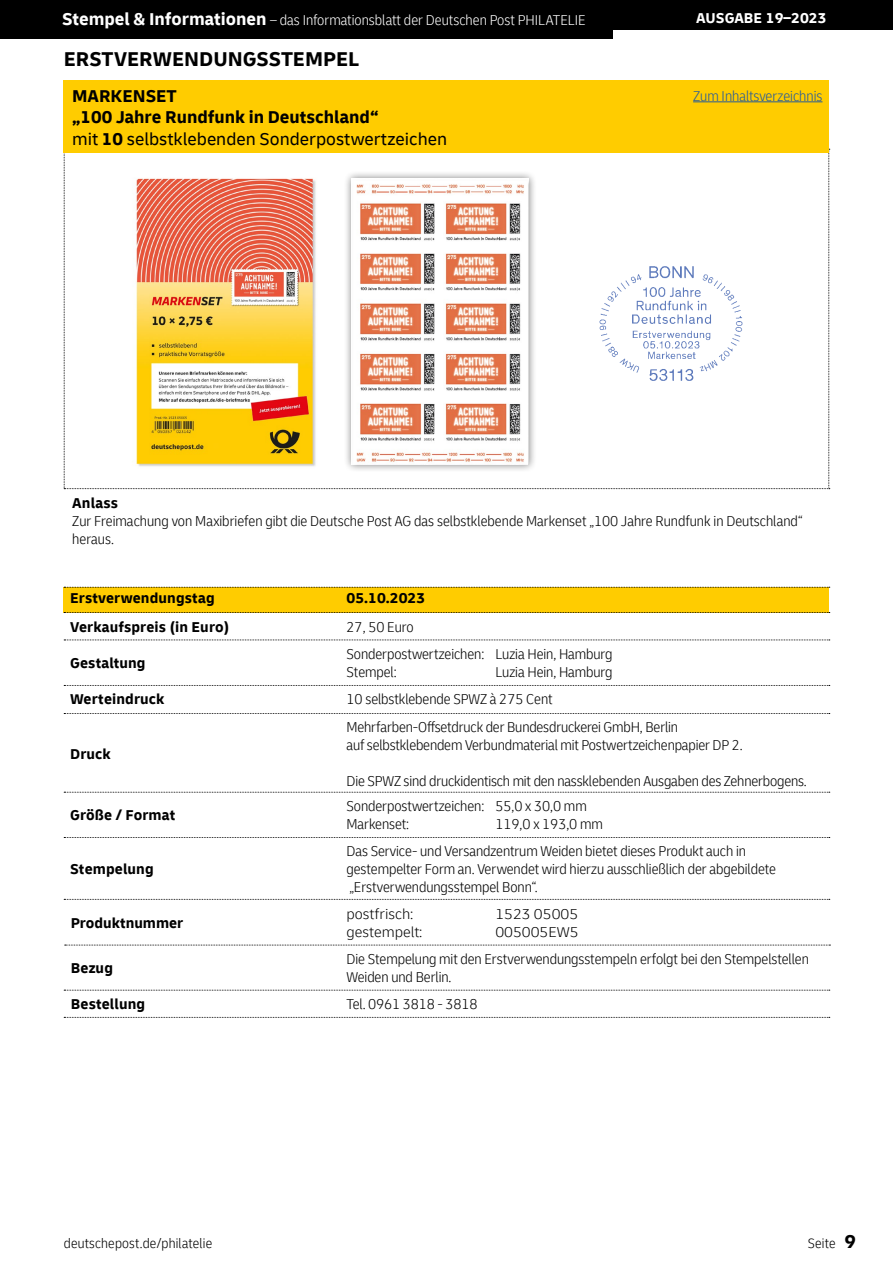
<style>
.page{position:relative;width:893px;height:1263px;background:#fff}
.page>*{position:absolute;margin:0;border:0;box-sizing:border-box;transform-origin:0 0}
.t1{font:700 21px "Delivery";color:#000}
.t2{font:700 18px/21.6px "Delivery";color:#000}
.t3{font:300 condensed 15px/18px "Delivery";letter-spacing:-.005em;color:#000}
.t4{font:700 15px "Delivery";letter-spacing:.01em;color:#000}
.t5{font:300 condensed 15px "Delivery";color:#fff}
.t6{font:300 15px "Delivery";color:#000}
.t7{font:300 condensed 15px "Delivery";color:#275b9b}
.t8{font:700 15px "Delivery";color:#fff}
.t9{font:300 condensed 14.25px "Delivery";letter-spacing:.015em;color:#000}
.s1{font-weight:700;font-stretch:normal;font-size:18px}
.s2{font-weight:400}
.s3{font-weight:700;font-stretch:normal;font-size:19.5px}
</style>
<div class="page">
<svg style="left:64px;top:149px;width:766px;height:340px"></svg>
<img style="left:111px;top:168px;width:221px;height:310px">
<div style="left:0;top:0;width:893px;height:30px;background:#000"></div>
<div style="left:0;top:0;width:612px;height:38px;background:#000"></div>
<div style="left:64px;top:81px;width:765px;height:72px;background:#fc0"></div>
<div style="left:64px;top:587px;width:765px;height:26px;background:#fc0"></div>
<div style="left:344px;top:171px;width:193px;height:302px;background:#000;opacity:.5"></div>
<img style="left:351px;top:179px;width:178px;height:286px">
<svg style="left:64px;top:587px;width:766px;height:1px"></svg>
<svg style="left:64px;top:612px;width:766px;height:1px"></svg>
<svg style="left:64px;top:639px;width:766px;height:1px"></svg>
<svg style="left:64px;top:685px;width:766px;height:1px"></svg>
<svg style="left:64px;top:713px;width:766px;height:1px"></svg>
<svg style="left:64px;top:837px;width:766px;height:1px"></svg>
<svg style="left:64px;top:899px;width:766px;height:1px"></svg>
<svg style="left:64px;top:792px;width:766px;height:1px"></svg>
<svg style="left:64px;top:990px;width:766px;height:1px"></svg>
<svg style="left:65px;top:945px;width:765px;height:1px"></svg>
<svg style="left:64px;top:1017px;width:766px;height:1px"></svg>
<hr style="left:693px;top:101px;width:129px;height:1px;background:#275b9b">
<img style="left:592px;top:259px;width:157px;height:128px">
<p class="t5" style="left:62px;top:12px;width:525px"><span class="s1">Stempel &amp; Informationen</span> – das Informationsblatt der Deutschen Post PHILATELIE</p>
<p class="t8" style="left:696px;top:9px;width:132px">AUSGABE 19–2023</p>
<h1 class="t1" style="left:64px;top:46px;width:297px">ERSTVERWENDUNGSSTEMPEL</h1>
<p class="t2" style="left:72px;top:85px;width:377px">MARKENSET<br>„100 Jahre Rundfunk in Deutschland“<br><span class="s2">mit</span> 10 <span class="s2">selbstklebenden Sonderpostwertzeichen</span></p>
<p class="t7" style="left:693px;top:87px;width:131px">Zum Inhaltsverzeichnis</p>
<p class="t4" style="left:72px;top:494px;width:47px">Anlass</p>
<p class="t3" style="left:72px;top:512px;width:732px">Zur Freimachung von Maxibriefen gibt die Deutsche Post AG das selbstklebende Markenset „100 Jahre Rundfunk in Deutschland“ heraus.</p>
<p class="t4" style="left:70px;top:589px;width:146px">Erstverwendungstag</p>
<p class="t4" style="left:347px;top:589px;width:80px">05.10.2023</p>
<p class="t4" style="left:70px;top:617px;width:161px">Verkaufspreis (in Euro)</p>
<p class="t3" style="left:347px;top:618px;width:69px">27, 50 Euro</p>
<p class="t4" style="left:70px;top:653px;width:77px">Gestaltung</p>
<p class="t3" style="left:347px;top:645px;width:268px">Sonderpostwertzeichen: Luzia Hein, Hamburg<br>Stempel:</p>
<p class="t3" style="left:495px;top:663px;width:119px">Luzia Hein, Hamburg</p>
<p class="t4" style="left:70px;top:690px;width:96px">Werteindruck</p>
<p class="t3" style="left:347px;top:690px;width:207px">10 selbstklebende SPWZ à 275 Cent</p>
<p class="t4" style="left:70px;top:744px;width:42px">Druck</p>
<p class="t3" style="left:347px;top:717px;width:398px">Mehrfarben-Offsetdruck der Bundesdruckerei GmbH, Berlin<br>auf selbstklebendem Verbundmaterial mit Postwertzeichenpapier DP 2.</p>
<p class="t3" style="left:347px;top:771px;width:462px">Die SPWZ sind druckidentisch mit den nassklebenden Ausgaben des Zehnerbogens.</p>
<p class="t4" style="left:70px;top:805px;width:107px">Größe / Format</p>
<p class="t3" style="left:347px;top:797px;width:242px">Sonderpostwertzeichen: 55,0 x 30,0 mm<br>Markenset:</p>
<p class="t3" style="left:495px;top:815px;width:109px">119,0 x 193,0 mm</p>
<p class="t4" style="left:70px;top:859px;width:85px">Stempelung</p>
<p class="t4" style="left:71px;top:913px;width:114px">Produktnummer</p>
<p class="t4" style="left:71px;top:958px;width:44px">Bezug</p>
<p class="t4" style="left:71px;top:994px;width:76px">Bestellung</p>
<p class="t3" style="left:347px;top:842px;width:431px">Das Service- und Versandzentrum Weiden bietet dieses Produkt auch in gestempelter Form an. Verwendet wird hierzu ausschließlich der abgebildete „Erstverwendungsstempel Bonn“.</p>
<p class="t6" style="left:347px;top:905px;width:68px">postfrisch:</p>
<p class="t6" style="left:495px;top:905px;width:84px">1523 05005</p>
<p class="t6" style="left:347px;top:923px;width:77px">gestempelt:</p>
<p class="t6" style="left:495px;top:923px;width:85px">005005EW5</p>
<p class="t3" style="left:347px;top:950px;width:464px">Die Stempelung mit den Erstverwendungsstempeln erfolgt bei den Stempelstellen<br>Weiden und Berlin.</p>
<p class="t3" style="left:347px;top:995px;width:133px">Tel. 0961 3818 - 3818</p>
<p class="t9" style="left:64px;top:1235px;width:150px">deutschepost.de/philatelie</p>
<p class="t9" style="left:808px;top:1235px;width:50px">Seite <span class="s3">9</span></p>
</div>
